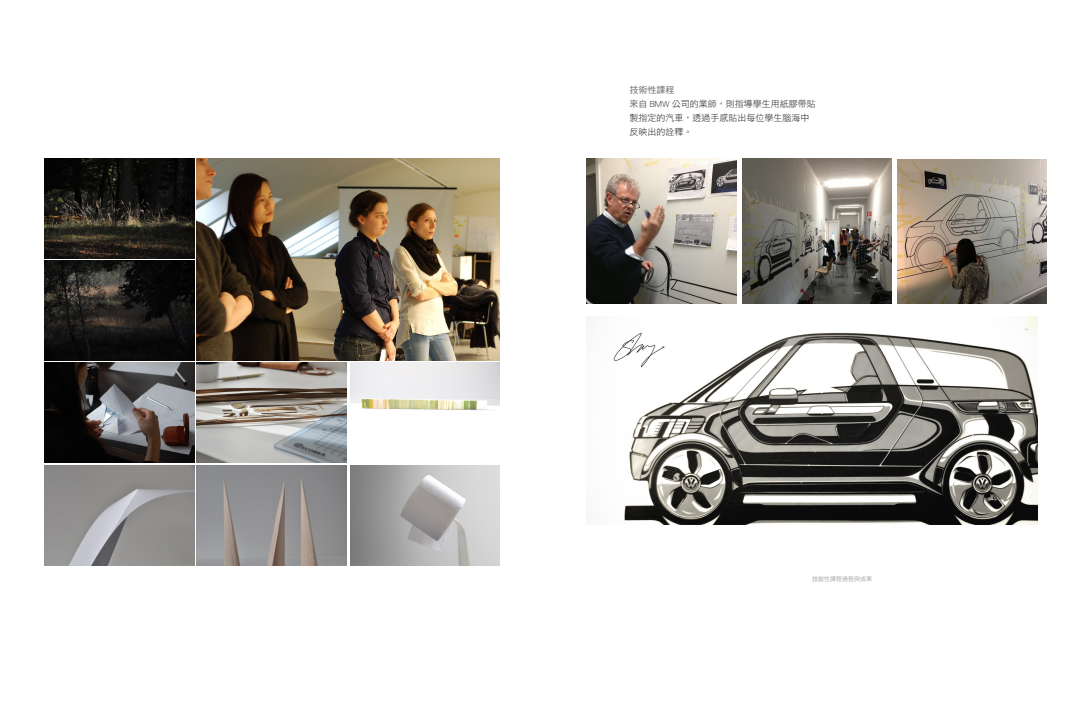
<style>
.page{position:relative;width:1089px;height:726px;background:#fff}
.page>*{position:absolute;margin:0;border:0;box-sizing:border-box;transform-origin:0 0}
.t1{font:9px/14px "DF Hei Std W3";color:#231f20}
.t2{font:9px "DF Hei Std W7";color:#808285}
.t3{font:6px "DF Hei Std W3";color:#808285}
</style>
<div class="page">
<img style="left:45px;top:159px;width:149px;height:99px">
<img style="left:586px;top:159px;width:150px;height:144px">
<img style="left:613px;top:316px;width:424px;height:208px">
<img style="left:742px;top:159px;width:149px;height:144px">
<img style="left:897px;top:159px;width:149px;height:144px">
<img style="left:45px;top:363px;width:149px;height:99px">
<img style="left:196px;top:363px;width:150px;height:99px">
<img style="left:350px;top:363px;width:150px;height:47px">
<img style="left:196px;top:466px;width:150px;height:99px">
<img style="left:350px;top:466px;width:150px;height:99px">
<img style="left:45px;top:466px;width:149px;height:99px">
<img style="left:196px;top:159px;width:304px;height:201px">
<img style="left:45px;top:261px;width:149px;height:99px">
<p class="t2" style="left:629px;top:85px;width:46px">技術性課程</p>
<p class="t1" style="left:629px;top:96px;width:188px">來自 BMW 公司的業師，則指導學生用紙膠帶貼製指定的汽車，透過手感貼出每位學生腦海中反映出的詮釋。</p>
<p class="t3" style="left:812px;top:575px;width:61px">技能性課程過程與成果</p>
</div>
